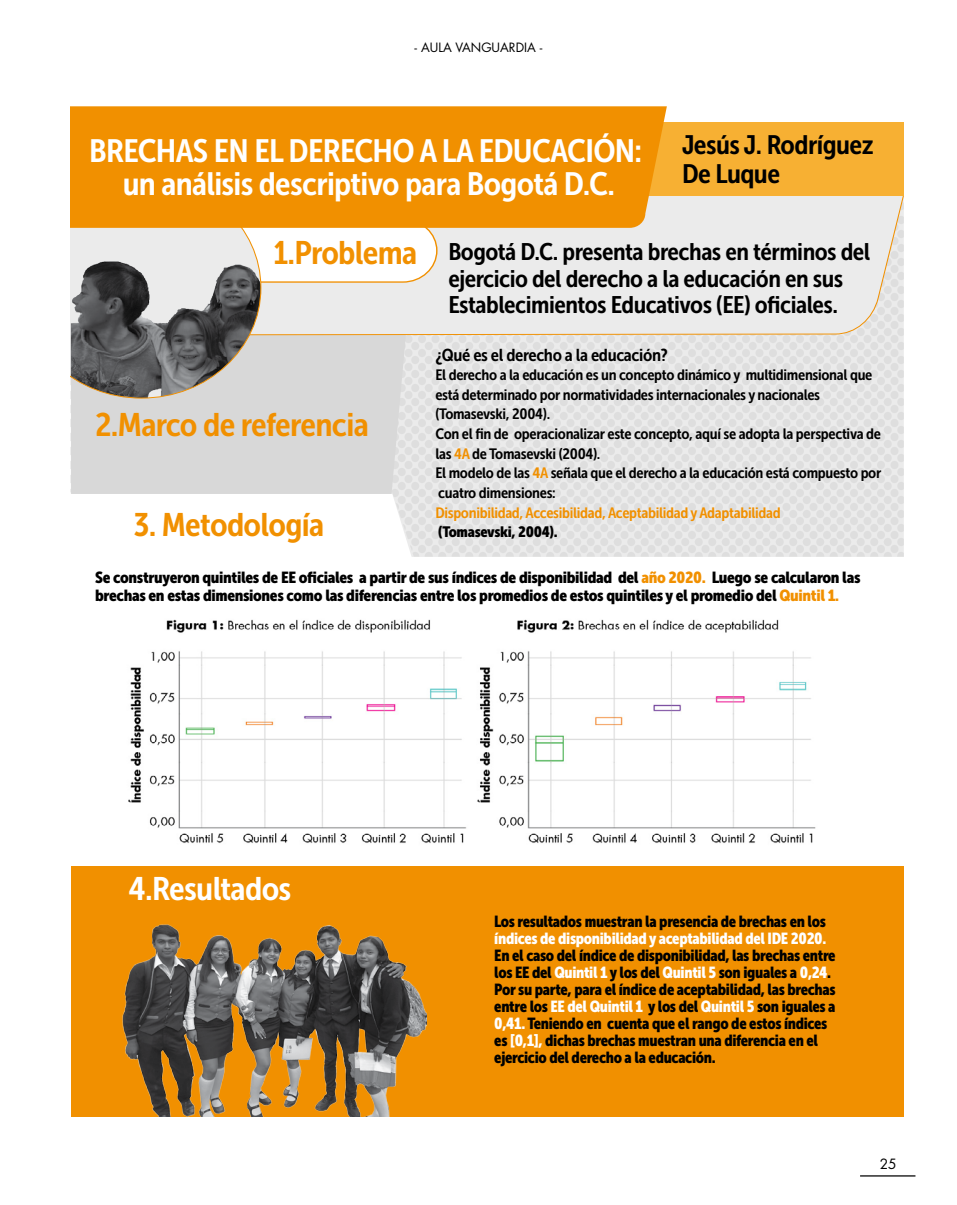
<style>
.page{position:relative;width:957px;height:1205px;background:#fff}
.page>*{position:absolute;margin:0;border:0;box-sizing:border-box;transform-origin:0 0}
.t1{font:32.5px "Museo Sans Condensed 700";letter-spacing:-.02em;color:#f19000;scale:1.08 1}
.t2{font:32.5px "Museo Sans Condensed 700";letter-spacing:-.02em;color:#fff;scale:1.08 1}
.t3{font:32.12px/33.4px "Museo Sans Condensed 700";letter-spacing:-.02em;color:#fff;text-align:center;scale:1.08 1}
.t4{font:26.5px/29px "Museo Sans Condensed 700";letter-spacing:-.02em;color:#000;scale:1.08 1}
.t5{font:23.88px/26.8px "Museo Sans Condensed 700";letter-spacing:-.02em;color:#000;scale:1.08 1}
.t6{font:17.12px "Museo Sans Condensed 700";letter-spacing:-.02em;color:#000;scale:1.08 1}
.t7{font:15.88px/17px "Museo Sans Condensed 900";letter-spacing:-.02em;color:#000}
.t8{font:15.88px/18.2px "Museo Sans Condensed 900";letter-spacing:-.02em;color:#000;scale:1.08 1}
.t9{font:15.88px "Museo Sans Condensed 900";letter-spacing:-.02em;color:#fff}
.t10{font:14.88px/19.6px "Museo Sans Condensed 700";letter-spacing:-.02em;color:#000;scale:1.08 1}
.t11{font:14.88px "Museo Sans Condensed 700";letter-spacing:-.02em;color:#f19000;scale:1.08 1}
.t12{font:14.88px "Museo Sans Condensed 900";letter-spacing:-.02em;color:#000;scale:1.08 1}
.t13{font:13.75px "Futura Std";color:#000}
.t14{font:12.5px "Futura Std";color:#000}
.s1{color:#f19000}
.s2{font-size:15.12px;color:#f19000}
.s3{color:#fff}
</style>
<div class="page">
<div style="left:71px;top:866px;width:833px;height:250px;background:#f19000"></div>
<svg style="left:392px;top:335px;width:512px;height:222px;background:#e3e3e3"></svg>
<div style="left:71px;top:398px;width:335px;height:96px;background:#d8d8d8"></div>
<div style="left:438px;top:195px;width:466px;height:140px;background:#ebebeb"></div>
<svg style="left:71px;top:228px;width:367px;height:170px;background:#bebdbc"></svg>
<div style="left:615px;top:122px;width:289px;height:73px;background:#f7b033"></div>
<div style="left:71px;top:106px;width:596px;height:122px;background:#f19000"></div>
<img style="left:122px;top:924px;width:305px;height:192px">
<img style="left:128px;top:619px;width:688px;height:224px">
<hr style="left:860px;top:1175px;width:55px;height:1px;background:#000">
<p class="t14" style="left:414px;top:39px;width:129px">- AULA VANGUARDIA -</p>
<h2 class="t3" style="left:89px;top:134px;width:513px">BRECHAS EN EL DERECHO A LA EDUCACIÓN: un análisis descriptivo para Bogotá D.C.</h2>
<h3 class="t4" style="left:682px;top:130px;width:179px">Jesús J. Rodríguez<br>De Luque</h3>
<h1 class="t1" style="left:273px;top:235px;width:135px">1.Problema</h1>
<h3 class="t5" style="left:448px;top:238px;width:392px">Bogotá D.C. presenta brechas en términos del ejercicio del derecho a la educación en sus<br>Establecimientos Educativos (EE) oficiales.</h3>
<p class="t6" style="left:435px;top:345px;width:217px">¿Qué es el derecho a la educación?</p>
<p class="t10" style="left:435px;top:365px;width:414px">El derecho a la educación es un concepto dinámico y multidimensional que está determinado por normatividades internacionales y nacionales (Tomasevski, 2004).<br>Con el fin de operacionalizar este concepto, aquí se adopta la perspectiva de las <span class="s1">4A</span> de Tomasevski (2004).<br>El modelo de las <span class="s1">4A</span> señala que el derecho a la educación está compuesto por cuatro dimensiones:</p>
<p class="t11" style="left:435px;top:504px;width:321px">Disponibilidad, Accesibilidad, Aceptabilidad y Adaptabilidad</p>
<p class="t12" style="left:438px;top:523px;width:112px">(Tomasevski, 2004).</p>
<p class="t8" style="left:95px;top:568px;width:710px">Se construyeron quintiles de EE oficiales a partir de sus índices de disponibilidad del <span class="s1">año 2020.</span> Luego se calcularon las brechas en estas dimensiones como las diferencias entre los promedios de estos quintiles y el promedio del <span class="s1">Quintil 1</span><span class="s2">.</span></p>
<h1 class="t1" style="left:95px;top:406px;width:255px">2.Marco de referencia</h1>
<h1 class="t1" style="left:133px;top:507px;width:178px">3. Metodología</h1>
<h1 class="t2" style="left:129px;top:870px;width:152px">4.Resultados</h1>
<p class="t7" style="left:494px;top:913px;width:333px">Los resultados muestran la presencia de brechas en los</p>
<p class="t9" style="left:494px;top:929px;width:333px">índices de disponibilidad y aceptabilidad del IDE 2020.</p>
<p class="t7" style="left:494px;top:947px;width:343px">En el caso del índice de disponibilidad, las brechas entre los EE del <span class="s3">Quintil 1</span> y los del <span class="s3">Quintil 5</span> son iguales a <span class="s3">0,24</span>.<br>Por su parte, para el índice de aceptabilidad, las brechas entre los <span class="s3">EE del Quintil 1</span> y los del <span class="s3">Quintil 5</span> son iguales a <span class="s3">0,41.</span> Teniendo en cuenta que el rango de estos índices es <span class="s3">[0,1],</span> dichas brechas muestran una diferencia en el ejercicio del derecho a la educación.</p>
<p class="t13" style="left:880px;top:1155px;width:18px">25</p>
</div>
